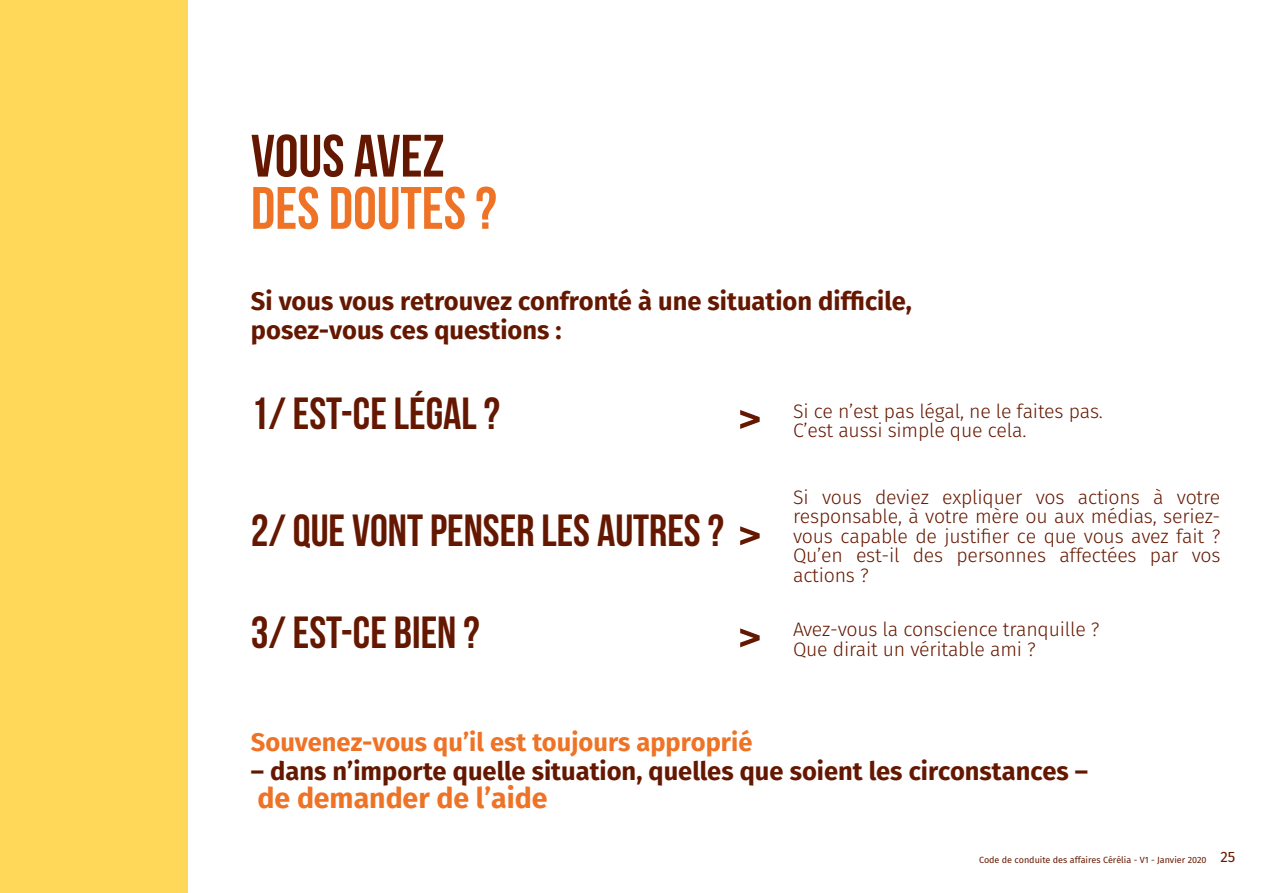
<style>
.page{position:relative;width:1263px;height:893px;background:#fff}
.page>*{position:absolute;margin:0;border:0;box-sizing:border-box;transform-origin:0 0}
.t1{font:59.7px/116.4px "Bebas Neue";color:#651801}
.t2{font:59.7px "Bebas Neue";color:#ee7326}
.t3{font:45px "Bebas Neue";color:#651801}
.t4{font:700 28.5px "Fira Sans";color:#ee7326}
.t5{font:700 25.5px/28.5px "Fira Sans";color:#651801}
.t6{font:700 25.5px "Fira Sans";color:#ee7326}
.t7{font:300 19.5px/19.5px "Fira Sans";letter-spacing:-.01em;color:#651801}
.t8{font:15px "Fira Sans";color:#651801}
.t9{font:9px "Fira Sans";color:#651801}
</style>
<div class="page">
<div style="left:0;top:0;width:187px;height:893px;background:#ffd85a"></div>
<h1 class="t1" style="left:251px;top:97px;width:195px">VOUS AVEZ</h1>
<h1 class="t2" style="left:251px;top:175px;width:247px">DES DOUTES ?</h1>
<h3 class="t5" style="left:251px;top:287px;width:663px">Si vous vous retrouvez confronté à une situation difficile, posez-vous ces questions :</h3>
<h2 class="t3" style="left:251px;top:389px;width:251px">1/ EST-CE LÉGAL ?</h2>
<h2 class="t3" style="left:251px;top:505px;width:474px">2/ QUE VONT PENSER LES AUTRES ?</h2>
<h1 class="t1" style="left:738px;top:361px;width:25px">&gt; &gt;</h1>
<h2 class="t3" style="left:251px;top:607px;width:230px">3/ EST-CE BIEN ?</h2>
<h1 class="t1" style="left:738px;top:579px;width:25px">&gt;</h1>
<p class="t7" style="left:793px;top:401px;width:311px">Si ce n’est pas légal, ne le faites pas.<br>C’est aussi simple que cela.</p>
<p class="t7" style="left:793px;top:487px;width:429px;text-align:justify">Si vous deviez expliquer vos actions à votre responsable, à votre mère ou aux médias, seriez&shy;vous capable de justifier ce que vous avez fait ?<br>Qu’en est-il des personnes affectées par vos actions ?</p>
<p class="t7" style="left:793px;top:620px;width:308px">Avez-vous la conscience tranquille ?<br>Que dirait un véritable ami ?</p>
<h3 class="t6" style="left:251px;top:725px;width:503px">Souvenez-vous qu’il est toujours approprié</h3>
<h3 class="t5" style="left:251px;top:757px;width:839px">– dans n’importe quelle situation, quelles que soient les circonstances –</h3>
<h3 class="t4" style="left:258px;top:778px;width:291px">de demander de l’aide</h3>
<p class="t9" style="left:979px;top:854px;width:229px">Code de conduite des affaires Cérélia - V1 - Janvier 2020</p>
<p class="t8" style="left:1220px;top:846px;width:16px">25</p>
</div>
